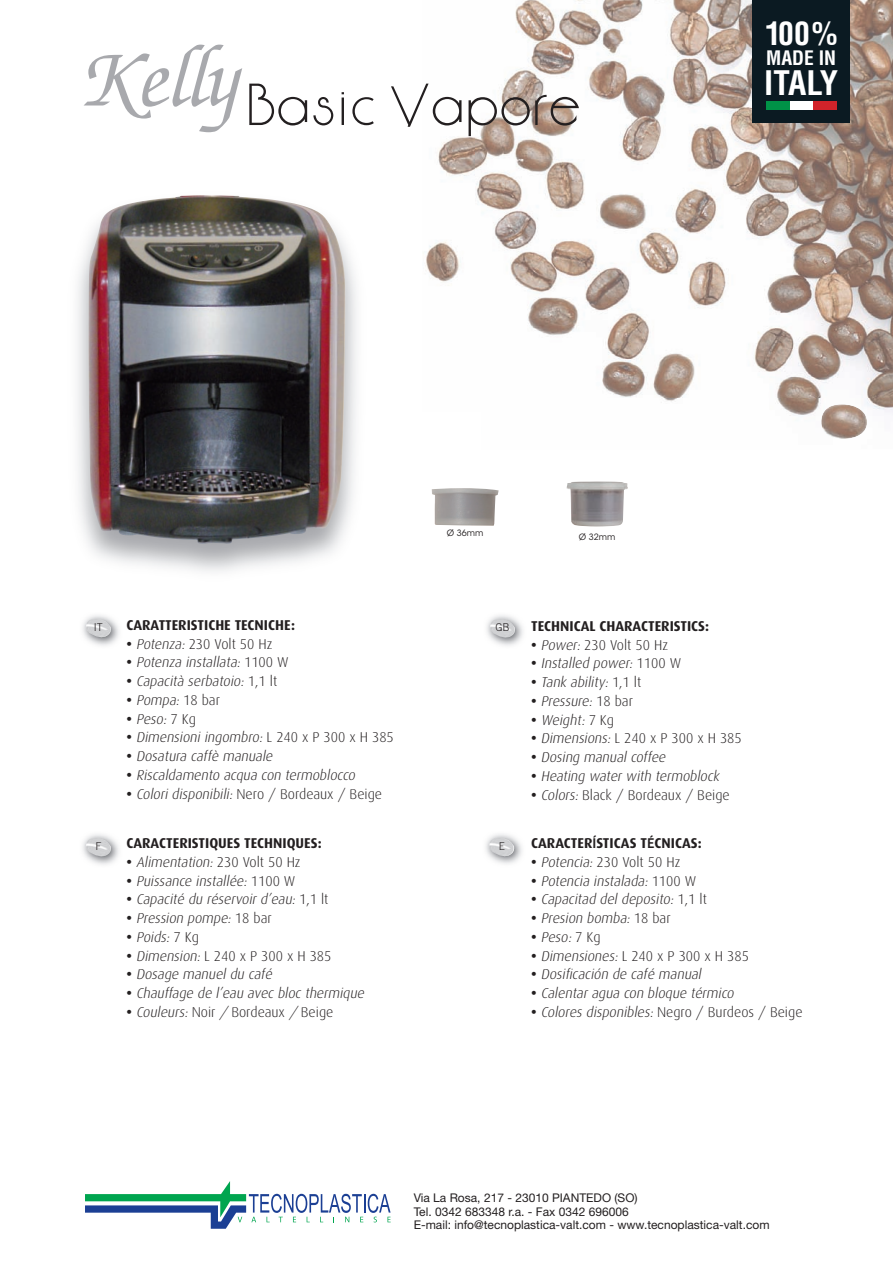
<style>
.page{position:relative;width:893px;height:1263px;background:#fff}
.page>*{position:absolute;margin:0;border:0;box-sizing:border-box;transform-origin:0 0}
.t1{font:italic 85.2px "Zapf Chancery Std";color:#a8a9ad}
.t2{font:52.5px "Anson";color:#231f20}
.t3{font:700 condensed 33px "Helvetica";letter-spacing:-.025em;color:#fff}
.t4{font:700 condensed 31.5px "Helvetica";color:#fff}
.t5{font:700 condensed 19.5px "Helvetica";color:#fff}
.t6{font:italic 300 14.25px "Dax";color:#231f20}
.t7{font:300 14.25px "Dax";color:#231f20}
.t8{font:700 14.25px "Dax";color:#231f20}
.t9{font:12px/13.5px "Helvetica Neue";color:#231f20}
.t10{font:300 10.8px "Trade Gothic";color:#231f20}
.t11{font:8.7px "ITC Avant Garde Std";color:#231f20}
.s1{font-weight:700}
.s2{font-style:italic}
.s3{font-weight:700;font-style:normal}
.s4{font-style:normal}
.s5{font-family:"Corisande"}
</style>
<div class="page">
<img style="left:425px;top:0;width:468px;height:416px">
<div style="left:753px;top:0;width:97px;height:123px;background:#0b1a22"></div>
<div style="left:789px;top:101px;width:24px;height:9px;background:#fff"></div>
<div style="left:766px;top:101px;width:24px;height:9px;background:#009247"></div>
<div style="left:813px;top:101px;width:23px;height:9px;background:#d1232a"></div>
<img style="left:821px;top:404px;width:46px;height:35px">
<img style="left:432px;top:488px;width:67px;height:38px">
<svg style="left:425px;top:411px;width:57px;height:5px"></svg>
<img style="left:566px;top:482px;width:62px;height:45px">
<img style="left:485px;top:834px;width:37px;height:30px">
<img style="left:489px;top:838px;width:25px;height:18px">
<img style="left:82px;top:834px;width:37px;height:31px">
<img style="left:86px;top:838px;width:25px;height:18px">
<img style="left:486px;top:615px;width:37px;height:31px">
<img style="left:490px;top:619px;width:25px;height:19px">
<img style="left:82px;top:615px;width:37px;height:31px">
<img style="left:86px;top:619px;width:25px;height:18px">
<svg style="left:85px;top:1181px;width:306px;height:48px"></svg>
<img style="left:77px;top:242px;width:280px;height:330px">
<img style="left:89px;top:195px;width:256px;height:349px">
<h1 class="t1" style="left:86px;top:26px;width:158px">Kelly</h1>
<h2 class="t2" style="left:247px;top:83px;width:337px">Basic Vapore</h2>
<h3 class="t4" style="left:765px;top:21px;width:74px">100%</h3>
<h3 class="t5" style="left:766px;top:50px;width:71px">MADE IN</h3>
<h3 class="t3" style="left:764px;top:70px;width:76px">ITALY</h3>
<p class="t11" style="left:447px;top:530px;width:38px">Ø 36mm</p>
<p class="t11" style="left:579px;top:533px;width:38px">Ø 32mm</p>
<p class="t8" style="left:126px;top:619px;width:170px">CARATTERISTICHE TECNICHE:</p>
<p class="t7" style="left:126px;top:637px;width:148px"><span class="s1">•</span> <span class="s2">Potenza:</span> 230 Volt 50 Hz</p>
<p class="t6" style="left:126px;top:656px;width:164px"><span class="s3">•</span> Potenza installata: <span class="s4">1 1 0 0 W</span></p>
<p class="t6" style="left:126px;top:675px;width:152px"><span class="s3">•</span> Capacità serbatoio: <span class="s4">1 , 1 l t</span></p>
<p class="t6" style="left:126px;top:694px;width:95px"><span class="s3">•</span> Pompa: <span class="s4">1 8 b a r</span></p>
<p class="t6" style="left:126px;top:712px;width:71px"><span class="s3">•</span> Peso: <span class="s4">7 K g</span></p>
<p class="t6" style="left:126px;top:731px;width:269px"><span class="s3">•</span> Dimensioni ingombro: <span class="s4">L 2 4 0 x P 3 0 0 x H 3 8 5</span></p>
<p class="t6" style="left:126px;top:750px;width:150px"><span class="s3">•</span> Dosatura caffè manuale</p>
<p class="t6" style="left:126px;top:769px;width:233px"><span class="s3">•</span> Riscaldamento acqua con termoblocco</p>
<p class="t7" style="left:126px;top:787px;width:257px"><span class="s1">•</span> <span class="s2">Colori disponibili:</span> N e ro / B o rd e a u x / B e i g e</p>
<p class="t8" style="left:126px;top:837px;width:197px">CARACTERISTIQUES TECHNIQUES:</p>
<p class="t6" style="left:126px;top:856px;width:176px"><span class="s3">•</span> Alimentation: <span class="s4">2 3 0 Vo l t 5 0 H z</span></p>
<p class="t6" style="left:126px;top:874px;width:170px"><span class="s3">•</span> Puissance installée: <span class="s4">1 1 0 0 W</span></p>
<p class="t6" style="left:126px;top:893px;width:203px"><span class="s3">•</span> Capacité du réservoir d’eau: <span class="s4">1 , 1 l t</span></p>
<p class="t6" style="left:126px;top:912px;width:147px"><span class="s3">•</span> Pression pompe: <span class="s4">1 8 b a r</span></p>
<p class="t6" style="left:126px;top:931px;width:74px"><span class="s3">•</span> Poids: <span class="s4">7 K g</span></p>
<p class="t7" style="left:126px;top:949px;width:206px"><span class="s1">•</span> <span class="s2">Dimension:</span> L 2 4 0 x P 3 0 0 x H 3 8 5</p>
<p class="t6" style="left:126px;top:968px;width:149px"><span class="s3">•</span> Dosage manuel du café</p>
<p class="t6" style="left:126px;top:987px;width:242px"><span class="s3">•</span> Chauffage de l’eau avec bloc thermique</p>
<p class="t7" style="left:126px;top:1006px;width:208px"><span class="s1">•</span> <span class="s2">Couleurs:</span> Noir <span class="s2">/</span> Bordeaux <span class="s2">/</span> Beige</p>
<p class="t10" style="left:94px;top:623px;width:11px">IT</p>
<p class="t10" style="left:495px;top:623px;width:16px">GB</p>
<p class="t10" style="left:95px;top:842px;width:8px">F</p>
<p class="t10" style="left:499px;top:842px;width:8px">E</p>
<p class="t8" style="left:531px;top:620px;width:179px">TECHNICAL CHARACTERISTICS:</p>
<p class="t7" style="left:531px;top:638px;width:138px"><span class="s1">•</span> <span class="s2">Power:</span> 230 Volt 50 Hz</p>
<p class="t6" style="left:531px;top:657px;width:151px"><span class="s3">•</span> Installed power: <span class="s4">1 1 0 0 W</span></p>
<p class="t6" style="left:531px;top:676px;width:112px"><span class="s3">•</span> Tank ability: <span class="s4">1 , 1 l t</span></p>
<p class="t6" style="left:531px;top:695px;width:103px"><span class="s3">•</span> Pressure: <span class="s4">1 8 b a r</span></p>
<p class="t6" style="left:531px;top:713px;width:84px"><span class="s3">•</span> Weight: <span class="s4">7 K g</span></p>
<p class="t7" style="left:531px;top:732px;width:212px"><span class="s1">•</span> <span class="s2">Dimensions:</span> L 2 4 0 x P 3 0 0 x H 3 8 5</p>
<p class="t6" style="left:531px;top:751px;width:138px"><span class="s3">•</span> Dosing manual coffee</p>
<p class="t6" style="left:531px;top:770px;width:189px"><span class="s3">•</span> Heating water with termoblock</p>
<p class="t7" style="left:531px;top:788px;width:200px"><span class="s1">•</span> <span class="s2">Colors:</span> Black / Bordeaux / Beige</p>
<p class="t8" style="left:531px;top:837px;width:172px">CARACTER<span class="s5">Í</span>STICAS T<span class="s5">É</span>CNICAS:</p>
<p class="t7" style="left:531px;top:856px;width:151px"><span class="s1">•</span> <span class="s2">Potencia:</span> 230 Volt 50 Hz</p>
<p class="t6" style="left:531px;top:875px;width:166px"><span class="s3">•</span> Potencia instalada: <span class="s4">1 1 0 0 W</span></p>
<p class="t6" style="left:531px;top:893px;width:177px"><span class="s3">•</span> Capacitad del deposito: <span class="s4">1 , 1 l t</span></p>
<p class="t6" style="left:531px;top:912px;width:141px"><span class="s3">•</span> Presion bomba: <span class="s4">1 8 b a r</span></p>
<p class="t6" style="left:531px;top:931px;width:71px"><span class="s3">•</span> Peso: <span class="s4">7 K g</span></p>
<p class="t7" style="left:531px;top:950px;width:219px"><span class="s1">•</span> <span class="s2">Dimensiones:</span> L 2 4 0 x P 3 0 0 x H 3 8 5</p>
<p class="t6" style="left:531px;top:968px;width:174px"><span class="s3">•</span> Dosificación de café manual</p>
<p class="t6" style="left:531px;top:987px;width:206px"><span class="s3">•</span> Calentar agua con bloque térmico</p>
<p class="t6" style="left:531px;top:1006px;width:273px"><span class="s3">•</span> Colores disponibles: <span class="s4">N e g ro / B u rd e o s / B e i g e</span></p>
<p class="t9" style="left:414px;top:1192px;width:357px">Via La Rosa, 217 - 23010 PIANTEDO (SO)<br>Tel. 0342 683348 r.a. - Fax 0342 696006<br>E-mail: info@tecnoplastica-valt.com - www.tecnoplastica-valt.com</p>
</div>
